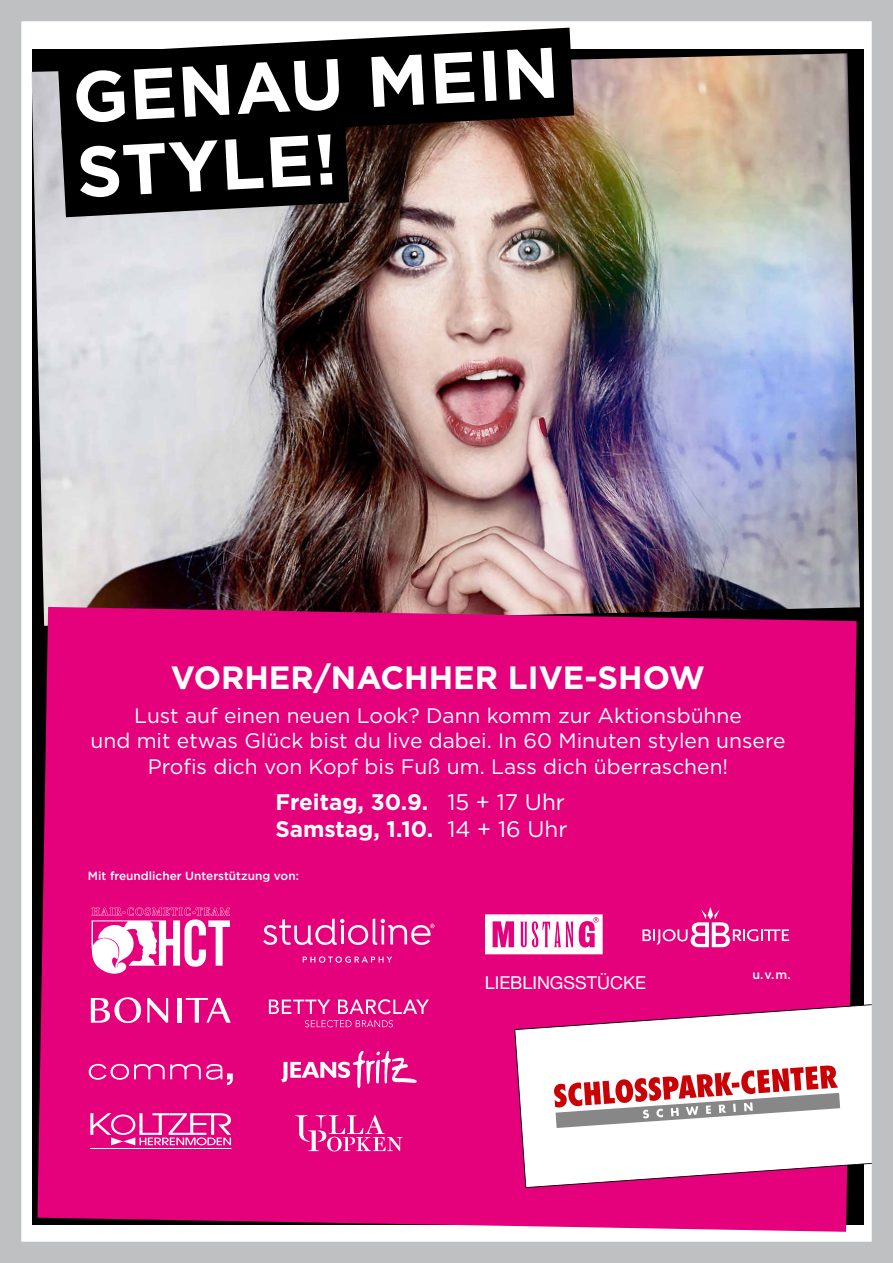
<style>
.page{position:relative;width:893px;height:1263px;background:#fff}
.page>*{position:absolute;margin:0;border:0;box-sizing:border-box;transform-origin:0 0}
.t1{font:700 71.4px/74.9px "Gotham";color:#fff}
.t2{font:700 32.25px "Gotham";color:#fff}
.t3{font:700 22.5px/27px "Gotham";color:#fff}
.t4{font:21px/25.2px "Gotham";color:#fff;text-align:center}
.t5{font:17.92px "Helvetica Neue LT Pro";color:#fff}
.t6{font:500 12.45px "Gotham";color:#fff}
.t7{font:500 11.85px "Gotham";color:#fff}
.s1{font-weight:400}
</style>
<div class="page">
<img style="left:0;top:0;width:893px;height:1263px">
<h1 class="t1" style="left:71px;top:60px;width:488px;rotate:-3deg">GENAU MEIN<br>STYLE!</h1>
<h2 class="t2" style="left:171px;top:656px;width:536px">VORHER/NACHHER LIVE-SHOW</h2>
<p class="t4" style="left:91px;top:703px;width:696px">Lust auf einen neuen Look? Dann komm zur Aktionsbühne<br>und mit etwas Glück bist du live dabei. In 60 Minuten stylen unsere<br>Profis dich von Kopf bis Fuß um. Lass dich überraschen!</p>
<p class="t3" style="left:275px;top:788px;width:294px">Freitag, 30.9. <span class="s1">15 + 17 Uhr<br></span>Samstag, 1.10. <span class="s1">14 + 16 Uhr</span></p>
<p class="t7" style="left:88px;top:867px;width:213px">Mit freundlicher Unterstützung von:</p>
<p class="t5" style="left:485px;top:971px;width:162px">LIEBLINGSSTÜCKE</p>
<p class="t6" style="left:752px;top:967px;width:40px">u. v. m.</p>
</div>
